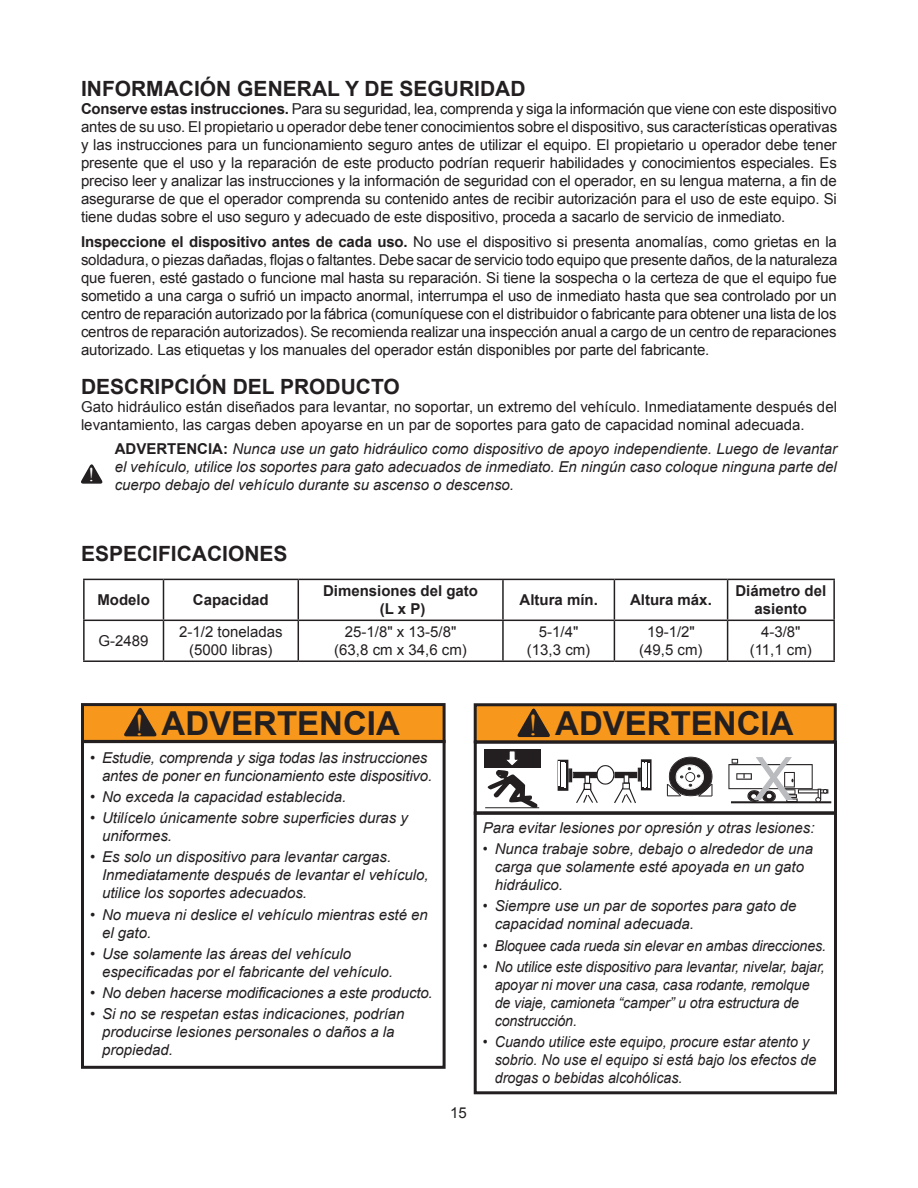
<style>
.page{position:relative;width:918px;height:1188px;background:#fff}
.page>*{position:absolute;margin:0;border:0;box-sizing:border-box;transform-origin:0 0}
.t1{font:60px "Arial";color:#babbbe}
.t2{font:700 33px "Arial";color:#231f20}
.t3{font:700 21px "Arial";color:#231f20}
.t4{font:19.5px "Times New Roman";color:#fff}
.t5{font:15px/18px "Arial";color:#231f20;text-align:center}
.t6{font:italic 15px/18px "Arial";color:#231f20}
.t7{font:italic 15px/18px "Arial";color:#231f20;scale:.95 1}
.t8{font:700 15px/18px "Arial";color:#231f20;text-align:center}
.s1{font-weight:700}
.s2{font-weight:700;font-style:normal}
.s3{font-family:"Times New Roman";font-weight:400;font-size:30px;color:#f7981d}
</style>
<div class="page">
<svg style="left:81px;top:464px;width:22px;height:20px"></svg>
<svg style="left:85px;top:580px;width:748px;height:40px"></svg>
<hr style="left:83px;top:579px;width:80px;height:1px;background:#231f20">
<hr style="left:83px;top:580px;width:2px;height:40px;background:#231f20">
<hr style="left:163px;top:579px;width:135px;height:1px;background:#231f20">
<hr style="left:163px;top:580px;width:1px;height:40px;background:#231f20">
<hr style="left:298px;top:579px;width:205px;height:1px;background:#231f20">
<hr style="left:298px;top:580px;width:1px;height:40px;background:#231f20">
<hr style="left:503px;top:579px;width:111px;height:1px;background:#231f20">
<hr style="left:502px;top:580px;width:2px;height:40px;background:#231f20">
<hr style="left:614px;top:579px;width:114px;height:1px;background:#231f20">
<hr style="left:614px;top:580px;width:1px;height:40px;background:#231f20">
<hr style="left:728px;top:579px;width:107px;height:1px;background:#231f20">
<hr style="left:727px;top:580px;width:1px;height:40px;background:#231f20">
<hr style="left:833px;top:580px;width:2px;height:40px;background:#231f20">
<hr style="left:83px;top:620px;width:80px;height:1px;background:#231f20">
<hr style="left:83px;top:621px;width:2px;height:39px;background:#231f20">
<hr style="left:163px;top:620px;width:135px;height:1px;background:#231f20">
<hr style="left:163px;top:621px;width:1px;height:39px;background:#231f20">
<hr style="left:298px;top:620px;width:205px;height:1px;background:#231f20">
<hr style="left:298px;top:621px;width:1px;height:39px;background:#231f20">
<hr style="left:503px;top:620px;width:111px;height:1px;background:#231f20">
<hr style="left:502px;top:621px;width:2px;height:39px;background:#231f20">
<hr style="left:614px;top:620px;width:114px;height:1px;background:#231f20">
<hr style="left:614px;top:621px;width:1px;height:39px;background:#231f20">
<hr style="left:728px;top:620px;width:107px;height:1px;background:#231f20">
<hr style="left:727px;top:621px;width:1px;height:39px;background:#231f20">
<hr style="left:833px;top:621px;width:2px;height:39px;background:#231f20">
<hr style="left:83px;top:660px;width:80px;height:2px;background:#231f20">
<hr style="left:163px;top:660px;width:135px;height:2px;background:#231f20">
<hr style="left:298px;top:660px;width:205px;height:2px;background:#231f20">
<hr style="left:503px;top:660px;width:111px;height:2px;background:#231f20">
<hr style="left:614px;top:660px;width:114px;height:2px;background:#231f20">
<hr style="left:728px;top:660px;width:107px;height:2px;background:#231f20">
<div style="left:82px;top:705px;width:362px;height:37px;background:#f7981d"></div>
<div style="left:81px;top:703px;width:365px;height:40px;border:3px solid #231f20"></div>
<div style="left:81px;top:740px;width:365px;height:329px;border:3px solid #231f20"></div>
<svg style="left:124px;top:707px;width:33px;height:30px"></svg>
<div style="left:474px;top:811px;width:363px;height:283px;border:3px solid #231f20"></div>
<div style="left:474px;top:741px;width:363px;height:74px;border:3px solid #231f20"></div>
<div style="left:484px;top:749px;width:57px;height:19px;background:#231f20"></div>
<hr style="left:485px;top:807px;width:54px;height:1px;background:#231f20">
<svg style="left:487px;top:751px;width:51px;height:57px"></svg>
<svg style="left:558px;top:759px;width:94px;height:44px"></svg>
<svg style="left:667px;top:757px;width:46px;height:40px"></svg>
<svg style="left:728px;top:759px;width:103px;height:44px"></svg>
<div style="left:475px;top:705px;width:360px;height:37px;background:#f7981d"></div>
<div style="left:474px;top:703px;width:363px;height:40px;border:3px solid #231f20"></div>
<svg style="left:518px;top:708px;width:33px;height:32px"></svg>
<h3 class="t3" style="left:81px;top:75px;width:446px">INFORMACIÓN GENERAL Y DE SEGURIDAD</h3>
<p class="t5" style="left:81px;top:100px;width:758px;text-align:justify"><span class="s1">Conserve estas instrucciones.</span> Para su seguridad, lea, comprenda y siga la información que viene con este dispositivo antes de su uso. El propietario u operador debe tener conocimientos sobre el dispositivo, sus características operativas y las instrucciones para un funcionamiento seguro antes de utilizar el equipo. El propietario u operador debe tener presente que el uso y la reparación de este producto podrían requerir habilidades y conocimientos especiales. Es preciso leer y analizar las instrucciones y la información de seguridad con el operador, en su lengua materna, a fin de asegurarse de que el operador comprenda su contenido antes de recibir autorización para el uso de este equipo. Si tiene dudas sobre el uso seguro y adecuado de este dispositivo, proceda a sacarlo de servicio de inmediato.</p>
<p class="t5" style="left:81px;top:233px;width:758px;text-align:justify"><span class="s1">Inspeccione el dispositivo antes de cada uso.</span> No use el dispositivo si presenta anomalías, como grietas en la soldadura, o piezas dañadas, flojas o faltantes. Debe sacar de servicio todo equipo que presente daños, de la naturaleza que fueren, esté gastado o funcione mal hasta su reparación. Si tiene la sospecha o la certeza de que el equipo fue sometido a una carga o sufrió un impacto anormal, interrumpa el uso de inmediato hasta que sea controlado por un centro de reparación autorizado por la fábrica (comuníquese con el distribuidor o fabricante para obtener una lista de los centros de reparación autorizados). Se recomienda realizar una inspección anual a cargo de un centro de reparaciones autorizado. Las etiquetas y los manuales del operador están disponibles por parte del fabricante.</p>
<h3 class="t3" style="left:81px;top:372px;width:320px">DESCRIPCIÓN DEL PRODUCTO</h3>
<p class="t5" style="left:81px;top:398px;width:758px;text-align:left">Gato hidráulico están diseñados para levantar, no soportar, un extremo del vehículo. Inmediatamente después del levantamiento, las cargas deben apoyarse en un par de soportes para gato de capacidad nominal adecuada.</p>
<p class="t6" style="left:115px;top:440px;width:724px;text-align:justify"><span class="s2">ADVERTENCIA:</span> Nunca use un gato hidráulico como dispositivo de apoyo independiente. Luego de levantar el vehículo, utilice los soportes para gato adecuados de inmediato. En ningún caso coloque ninguna parte del cuerpo debajo del vehículo durante su ascenso o descenso.</p>
<h3 class="t4" style="left:88px;top:462px;width:8px">!</h3>
<h3 class="t3" style="left:81px;top:539px;width:208px">ESPECIFICACIONES</h3>
<p class="t8" style="left:97px;top:591px;width:54px">Modelo</p>
<p class="t8" style="left:193px;top:591px;width:77px">Capacidad</p>
<p class="t8" style="left:323px;top:582px;width:157px">Dimensiones del gato (L x P)</p>
<p class="t8" style="left:520px;top:591px;width:80px">Altura mín.</p>
<p class="t8" style="left:630px;top:591px;width:83px">Altura máx.</p>
<p class="t8" style="left:735px;top:582px;width:92px">Diámetro del asiento</p>
<p class="t5" style="left:99px;top:632px;width:52px">G-2489</p>
<p class="t5" style="left:179px;top:623px;width:105px">2-1/2 toneladas (5000 libras)</p>
<p class="t5" style="left:334px;top:623px;width:134px">25-1/8" x 13-5/8" (63,8 cm x 34,6 cm)</p>
<p class="t5" style="left:527px;top:623px;width:65px">5-1/4" (13,3 cm)</p>
<p class="t5" style="left:639px;top:623px;width:65px">19-1/2" (49,5 cm)</p>
<p class="t5" style="left:750px;top:623px;width:64px">4-3/8" (11,1 cm)</p>
<h2 class="t2" style="left:134px;top:701px;width:267px"><span class="s3">!</span> ADVERTENCIA</h2>
<p class="t6" style="left:102px;top:749px;width:332px;text-indent:-12px">• Estudie, comprenda y siga todas las instrucciones antes de poner en funcionamiento este dispositivo.</p>
<p class="t6" style="left:90px;top:788px;width:258px">• No exceda la capacidad establecida.</p>
<p class="t6" style="left:102px;top:809px;width:307px;text-indent:-12px">• Utilícelo únicamente sobre superficies duras y uniformes.</p>
<p class="t6" style="left:102px;top:848px;width:328px;text-indent:-12px">• Es solo un dispositivo para levantar cargas.<br>Inmediatamente después de levantar el vehículo, utilice los soportes adecuados.</p>
<p class="t6" style="left:102px;top:906px;width:327px;text-indent:-12px">• No mueva ni deslice el vehículo mientras esté en el gato.</p>
<p class="t6" style="left:102px;top:945px;width:292px;text-indent:-12px">• Use solamente las áreas del vehículo especificadas por el fabricante del vehículo.</p>
<p class="t6" style="left:90px;top:984px;width:344px">• No deben hacerse modificaciones a este producto.</p>
<p class="t6" style="left:102px;top:1005px;width:304px;text-indent:-12px">• Si no se respetan estas indicaciones, podrían producirse lesiones personales o daños a la propiedad.</p>
<p class="t5" style="left:450px;top:1104px;width:18px">15</p>
<h2 class="t2" style="left:528px;top:702px;width:267px"><span class="s3">!</span> ADVERTENCIA</h2>
<h1 class="t1" style="left:753px;top:740px;width:42px">X</h1>
<p class="t6" style="left:483px;top:819px;width:333px">Para evitar lesiones por opresión y otras lesiones:</p>
<p class="t7" style="left:495px;top:840px;width:337px;text-indent:-12px">• Nunca trabaje sobre, debajo o alrededor de una carga que solamente esté apoyada en un gato hidráulico.</p>
<p class="t7" style="left:495px;top:897px;width:319px;text-indent:-12px">• Siempre use un par de soportes para gato de capacidad nominal adecuada.</p>
<p class="t7" style="left:483px;top:936px;width:363px">• Bloquee cada rueda sin elevar en ambas direcciones.</p>
<p class="t7" style="left:495px;top:958px;width:349px;text-indent:-12px">• No utilice este dispositivo para levantar, nivelar, bajar, apoyar ni mover una casa, casa rodante, remolque de viaje, camioneta “camper” u otra estructura de construcción.</p>
<p class="t7" style="left:495px;top:1033px;width:340px;text-indent:-12px">• Cuando utilice este equipo, procure estar atento y sobrio. No use el equipo si está bajo los efectos de drogas o bebidas alcohólicas.</p>
</div>
